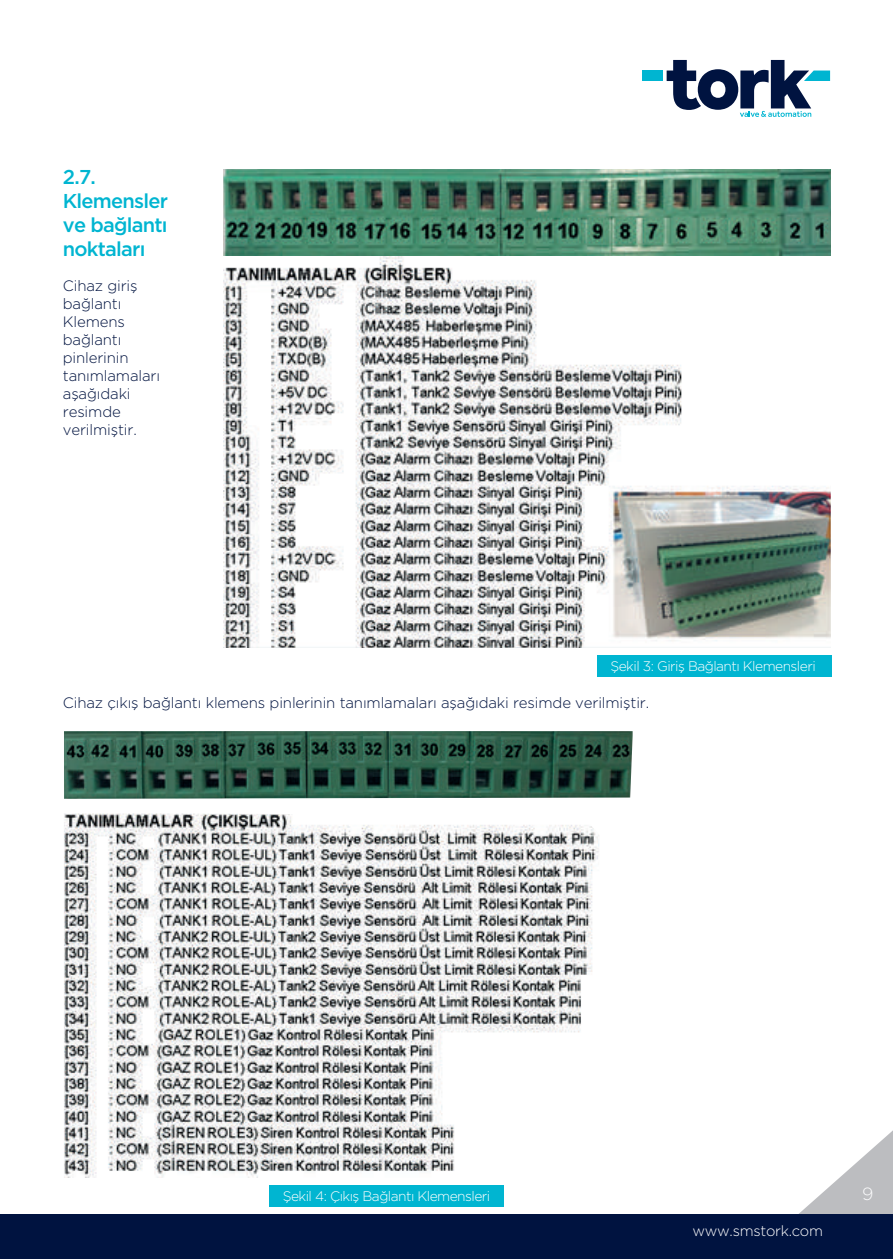
<style>
.page{position:relative;width:893px;height:1259px;background:#fff}
.page>*{position:absolute;margin:0;border:0;box-sizing:border-box;transform-origin:0 0}
.t1{font:500 20.1px/24px "Gotham HTF";letter-spacing:-.04em;color:#00b5d1}
.t2{font:300 17.7px "Gotham HTF";color:#fbfbfc}
.t3{font:300 15px/18px "Gotham HTF";letter-spacing:-.01em;color:#001340}
.t4{font:300 14.7px "Gotham HTF";letter-spacing:-.02em;color:#fff}
.t5{font:300 13.8px "Gotham HTF";letter-spacing:-.04em;color:#fff}
</style>
<div class="page">
<svg style="left:799px;top:1130px;width:94px;height:84px"></svg>
<div style="left:0;top:1214px;width:893px;height:45px;background:#001340"></div>
<svg style="left:667px;top:60px;width:163px;height:57px"></svg>
<div style="left:642px;top:71px;width:21px;height:10px;background:#00b5d1"></div>
<div style="left:597px;top:655px;width:234px;height:21px;background:#00b5d1"></div>
<div style="left:269px;top:1185px;width:235px;height:21px;background:#00b5d1"></div>
<img style="left:224px;top:169px;width:606px;height:479px">
<img style="left:64px;top:731px;width:569px;height:68px">
<img style="left:64px;top:813px;width:535px;height:365px">
<h1 class="t1" style="left:63px;top:164px;width:107px">2.7.<br>Klemensler ve bağlantı noktaları</h1>
<p class="t3" style="left:63px;top:276px;width:99px">Cihaz giriş bağlantı<br>Klemens bağlantı pinlerinin tanımlamaları aşağıdaki resimde verilmiştir.</p>
<p class="t5" style="left:610px;top:658px;width:207px">Şekil 3: Giriş Bağlantı Klemensleri</p>
<p class="t3" style="left:63px;top:694px;width:588px">Cihaz çıkış bağlantı klemens pinlerinin tanımlamaları aşağıdaki resimde verilmiştir.</p>
<p class="t5" style="left:283px;top:1188px;width:209px">Şekil 4: Çıkış Bağlantı Klemensleri</p>
<p class="t4" style="left:692px;top:1222px;width:132px">www.smstork.com</p>
<p class="t2" style="left:862px;top:1183px;width:13px">9</p>
</div>
